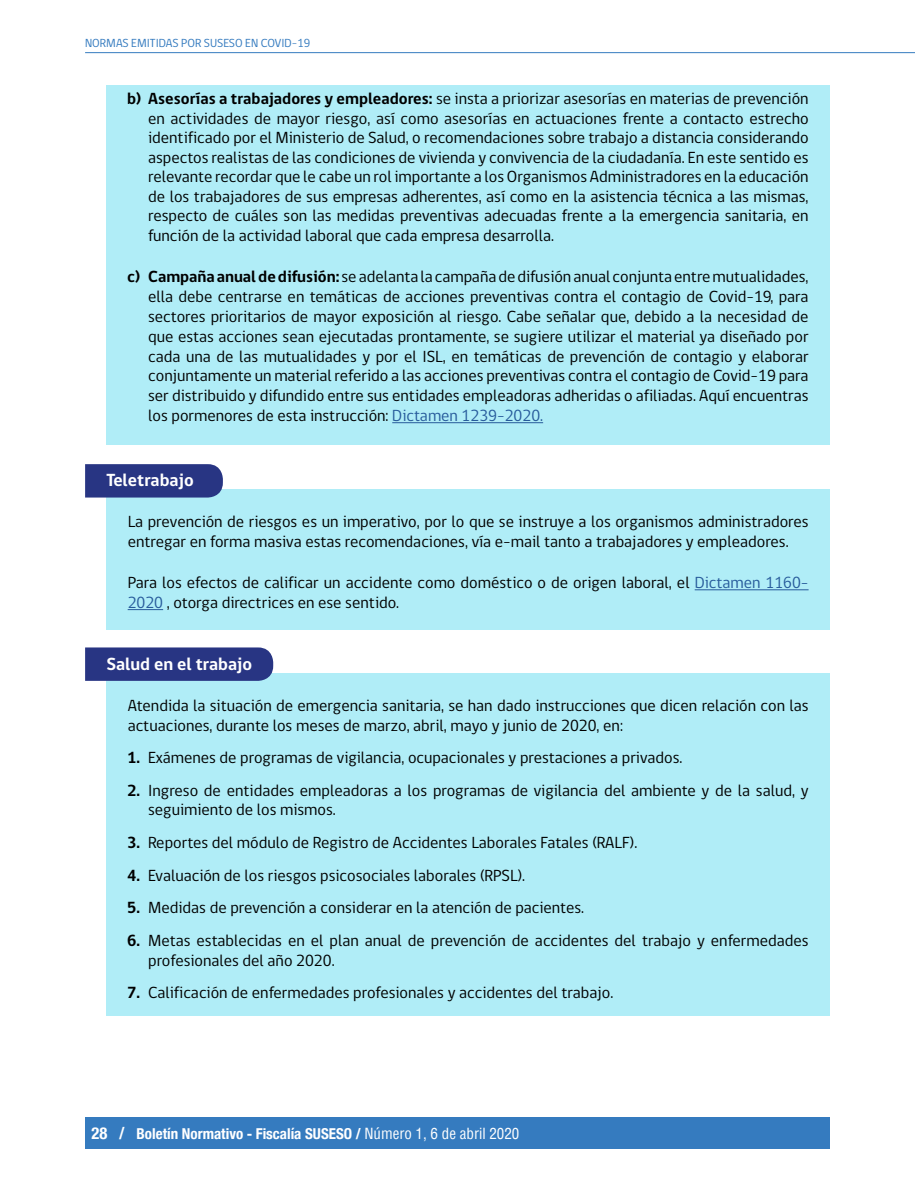
<style>
.page{position:relative;width:915px;height:1187px;background:#fff}
.page>*{position:absolute;margin:0;border:0;box-sizing:border-box;transform-origin:0 0}
.t1{font:700 18px "gob CL";color:#fff}
.t2{font:16.5px/19.8px "gob CL";color:#000}
.t3{font:700 condensed 15px "Helvetica Neue";color:#fff}
.t4{font:12px "gob CL";color:#357bbf}
.s1{font-weight:700}
.s2{color:#275b9b}
.s3{font-size:16.5px}
.s4{font-family:"Helvetica";font-weight:400}
</style>
<div class="page">
<div style="left:85px;top:1116px;width:744px;height:32px;background:#357bbf"></div>
<hr style="left:85px;top:52px;width:829px;height:1px;background:#357bbf">
<div style="left:106px;top:85px;width:723px;height:359px;background:#b0edf7"></div>
<hr style="left:392px;top:422px;width:151px;height:1px;background:#275b9b">
<div style="left:106px;top:489px;width:723px;height:141px;background:#b0edf7"></div>
<div style="left:85px;top:464px;width:138px;height:33px;background:#283583"></div>
<hr style="left:694px;top:589px;width:114px;height:1px;background:#275b9b">
<hr style="left:128px;top:609px;width:35px;height:1px;background:#275b9b">
<div style="left:106px;top:673px;width:723px;height:342px;background:#b0edf7"></div>
<div style="left:85px;top:647px;width:188px;height:33px;background:#283583"></div>
<p class="t4" style="left:85px;top:35px;width:227px">NORMAS EMITIDAS POR SUSESO EN COVID-19</p>
<p class="t2" style="left:148px;top:90px;width:661px;text-align:justify;text-indent:-21px"><span class="s1">b) Asesorías a trabajadores y empleadores:</span> se insta a priorizar asesorías en materias de prevención en actividades de mayor riesgo, así como asesorías en actuaciones frente a contacto estrecho identificado por el Ministerio de Salud, o recomendaciones sobre trabajo a distancia considerando aspectos realistas de las condiciones de vivienda y convivencia de la ciudadanía. En este sentido es relevante recordar que le cabe un rol importante a los Organismos Administradores en la educación de los trabajadores de sus empresas adherentes, así como en la asistencia técnica a las mismas, respecto de cuáles son las medidas preventivas adecuadas frente a la emergencia sanitaria, en función de la actividad laboral que cada empresa desarrolla.</p>
<p class="t2" style="left:148px;top:267px;width:661px;text-align:justify;text-indent:-21px"><span class="s1">c) Campaña anual de difusión:</span> se adelanta la campaña de difusión anual conjunta entre mutualidades, ella debe centrarse en temáticas de acciones preventivas contra el contagio de Covid-19, para sectores prioritarios de mayor exposición al riesgo. Cabe señalar que, debido a la necesidad de que estas acciones sean ejecutadas prontamente, se sugiere utilizar el material ya diseñado por cada una de las mutualidades y por el ISL, en temáticas de prevención de contagio y elaborar conjuntamente un material referido a las acciones preventivas contra el contagio de Covid-19 para ser distribuido y difundido entre sus entidades empleadoras adheridas o afiliadas. Aquí encuentras los pormenores de esta instrucción: <span class="s2">Dictamen 1239-2020.</span></p>
<p class="t1" style="left:106px;top:468px;width:89px">Teletrabajo</p>
<p class="t2" style="left:128px;top:512px;width:682px">La prevención de riesgos es un imperativo, por lo que se instruye a los organismos administradores entregar en forma masiva estas recomendaciones, vía e-mail tanto a trabajadores y empleadores.</p>
<p class="t2" style="left:128px;top:573px;width:682px">Para los efectos de calificar un accidente como doméstico o de origen laboral, el <span class="s2">Dictamen 1160-<br>2020</span> , otorga directrices en ese sentido.</p>
<p class="t1" style="left:106px;top:651px;width:147px">Salud en el trabajo</p>
<p class="t2" style="left:128px;top:695px;width:682px">Atendida la situación de emergencia sanitaria, se han dado instrucciones que dicen relación con las actuaciones, durante los meses de marzo, abril, mayo y junio de 2020, en:</p>
<p class="t2" style="left:127px;top:748px;width:556px"><span class="s1">1.</span> Exámenes de programas de vigilancia, ocupacionales y prestaciones a privados.</p>
<p class="t2" style="left:148px;top:780px;width:661px;text-indent:-21px"><span class="s1">2.</span> Ingreso de entidades empleadoras a los programas de vigilancia del ambiente y de la salud, y seguimiento de los mismos.</p>
<p class="t2" style="left:127px;top:833px;width:511px"><span class="s1">3.</span> Reportes del módulo de Registro de Accidentes Laborales Fatales (RALF).</p>
<p class="t2" style="left:127px;top:865px;width:399px"><span class="s1">4.</span> Evaluación de los riesgos psicosociales laborales (RPSL).</p>
<p class="t2" style="left:127px;top:898px;width:458px"><span class="s1">5.</span> Medidas de prevención a considerar en la atención de pacientes.</p>
<p class="t2" style="left:148px;top:930px;width:661px;text-indent:-21px"><span class="s1">6.</span> Metas establecidas en el plan anual de prevención de accidentes del trabajo y enfermedades profesionales del año 2020.</p>
<p class="t2" style="left:127px;top:983px;width:487px"><span class="s1">7.</span> Calificación de enfermedades profesionales y accidentes del trabajo.</p>
<p class="t3" style="left:91px;top:1120px;width:429px"><span class="s3">28 /</span> Boletín Normativo - Fiscalía SUSESO / <span class="s4">Número 1, 6 de abril 2020</span></p>
</div>
